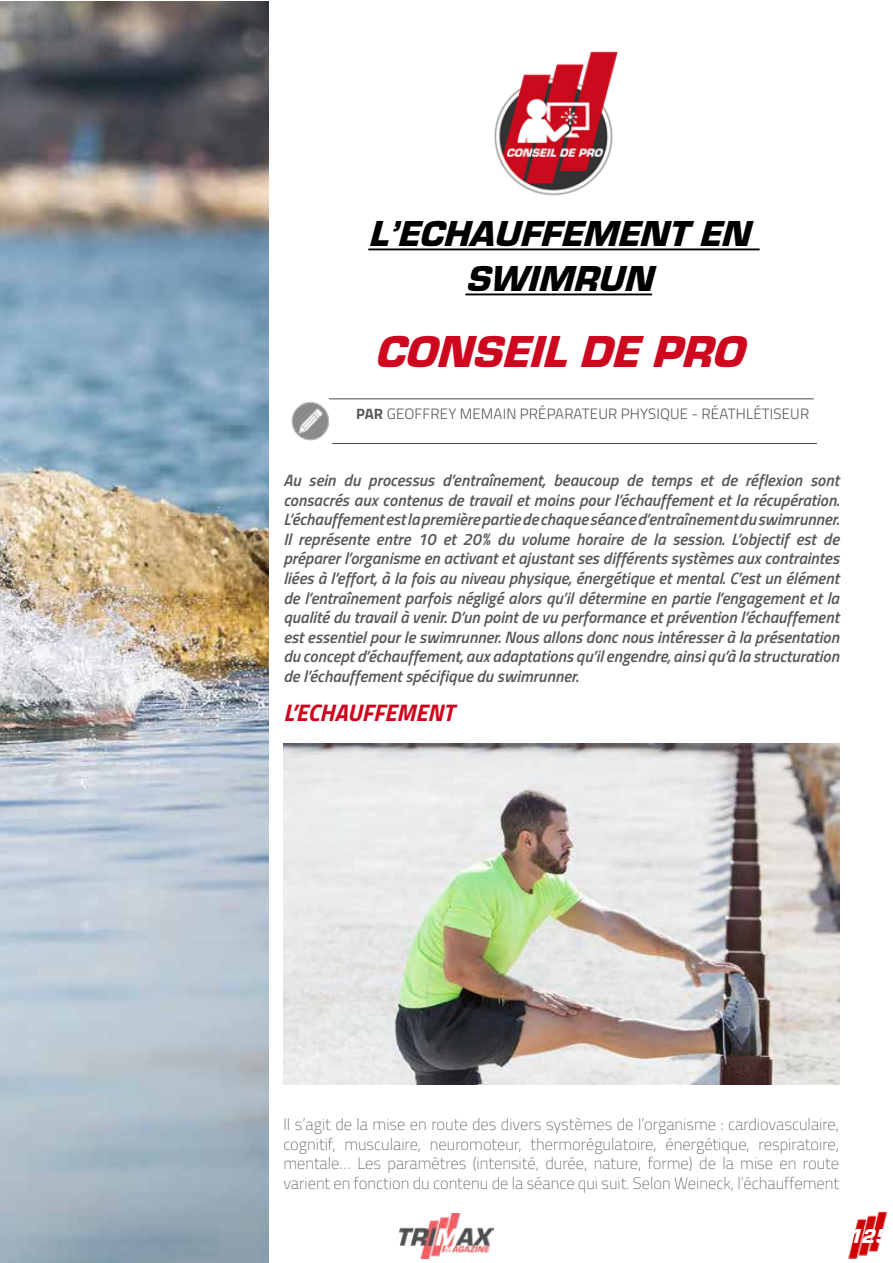
<style>
.page{position:relative;width:893px;height:1263px;background:#fff}
.page>*{position:absolute;margin:0;border:0;box-sizing:border-box;transform-origin:0 0}
.t1{font:italic 900 46.5px "Eurostile";color:#cd071e}
.t2{font:italic 900 37.5px/45px "Eurostile";color:#000;text-align:center}
.t3{font:italic 700 24px "Titillium Web";color:#cd071e}
.t4{font:italic 900 21px "Eurostile";color:#fff}
.t5{font:italic 600 16.5px/19.5px "Titillium Web";color:#58585a;text-align:justify}
.t6{font:100 16.5px/19.5px "Titillium Web";color:#58585a;text-align:justify}
.t7{font:300 15px "Titillium Web";letter-spacing:.01em;color:#58585a}
.s1{font-weight:700}
</style>
<div class="page">
<img style="left:848px;top:1211px;width:39px;height:48px">
<img style="left:399px;top:1214px;width:95px;height:45px">
<img style="left:0;top:1px;width:268px;height:1262px">
<hr style="left:368px;top:248px;width:392px;height:2px;background:#000">
<hr style="left:465px;top:293px;width:187px;height:2px;background:#000">
<hr style="left:329px;top:399px;width:485px;height:1px;background:#4c4c4f">
<hr style="left:332px;top:443px;width:485px;height:1px;background:#4c4c4f">
<img style="left:291px;top:399px;width:39px;height:42px">
<img style="left:494px;top:51px;width:124px;height:145px">
<img style="left:283px;top:743px;width:556px;height:341px">
<h2 class="t2" style="left:368px;top:212px;width:382px">L’ECHAUFFEMENT EN<br>SWIMRUN</h2>
<h1 class="t1" style="left:374px;top:326px;width:370px">CONSEIL DE PRO</h1>
<p class="t7" style="left:356px;top:402px;width:455px"><span class="s1">PAR</span> GEOFFREY MEMAIN PRÉPARATEUR PHYSIQUE - RÉATHLÉTISEUR</p>
<p class="t5" style="left:283px;top:470px;width:557px">Au sein du processus d’entraînement, beaucoup de temps et de réflexion sont consacrés aux contenus de travail et moins pour l’échauffement et la récupération.<br>L’échauffement est la première partie de chaque séance d’entraînement du swimrunner.<br>Il représente entre 10 et 20% du volume horaire de la session. L’objectif est de préparer l’organisme en activant et ajustant ses différents systèmes aux contraintes liées à l’effort, à la fois au niveau physique, énergétique et mental. C’est un élément de l’entraînement parfois négligé alors qu’il détermine en partie l’engagement et la qualité du travail à venir. D’un point de vu performance et prévention l’échauffement est essentiel pour le swimrunner. Nous allons donc nous intéresser à la présentation du concept d’échauffement, aux adaptations qu’il engendre, ainsi qu’à la structuration de l’échauffement spécifique du swimrunner.</p>
<h3 class="t3" style="left:283px;top:693px;width:172px">L’ECHAUFFEMENT</h3>
<p class="t6" style="left:283px;top:1114px;width:557px">Il s’agit de la mise en route des divers systèmes de l’organisme : cardiovasculaire, cognitif, musculaire, neuromoteur, thermorégulatoire, énergétique, respiratoire, mentale… Les paramètres (intensité, durée, nature, forme) de la mise en route varient en fonction du contenu de la séance qui suit. Selon Weineck, l’échauffement</p>
<p class="t4" style="left:847px;top:1225px;width:42px">125</p>
</div>
